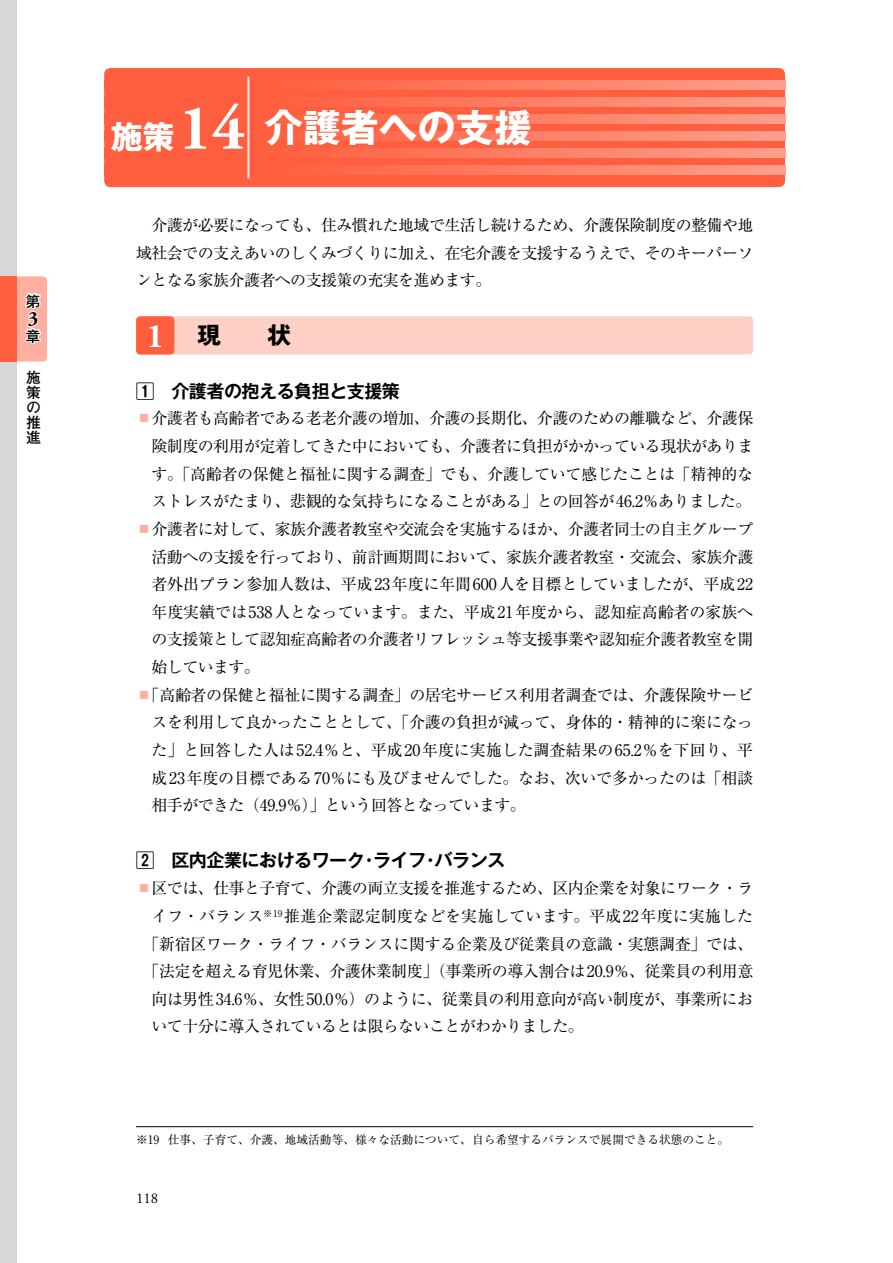
<style>
.page{position:relative;width:893px;height:1263px;background:#fff}
.page>*{position:absolute;margin:0;border:0;box-sizing:border-box;transform-origin:0 0}
.t1{font:38.25px "Gothic MB101 Pr 6 Bold 90 pv RKSJ H";color:#fff}
.t2{font:23.4px "Gothic MB101 Pr 6 Bold 90 pv RKSJ H";color:#000}
.t3{font:700 20.25px "Adobe Garamond Pro";color:#000}
.t4{font:18px "Gothic MB101 Pr 6 De Bold 90 pv RKSJ V";letter-spacing:-.03em;color:#000}
.t5{font:15.9px/27.6px "Ryumin Pr 6 Regular 90 pv RKSJ H";letter-spacing:-.035em;color:#000;text-align:justify}
.t6{font:15.9px "Ryumin Pr 6 Regular 90 pv RKSJ H";letter-spacing:.01em;color:#000}
.t7{font:14.85px/14.9px "Futo Go B101 Pr 6 Bold 90 pv RKSJ V";color:#000;text-align:justify}
.t8{font:14.85px "Adobe Garamond Pro";color:#000}
.t9{font:11.7px "Ryumin Pr 6 Regular 90 pv RKSJ H";color:#000}
.s1{font-family:"Adobe Garamond Pro";font-weight:700;font-size:63.75px}
.s2{font-family:"Adobe Garamond Pro";font-weight:700;font-size:34.05px;color:#fff}
.s3{color:#ffaf9f}
</style>
<div class="page">
<div style="left:136px;top:316px;width:617px;height:39px;background:#ffd0c6;border-radius:4px"></div>
<div style="left:136px;top:316px;width:38px;height:39px;background:#ff5f3e;border-radius:4px"></div>
<div style="left:104px;top:68px;width:681px;height:119px;background:#ff5f3e;border-radius:6px"></div>
<svg style="left:337px;top:81px;width:448px;height:8px;background:#ff826a"></svg>
<svg style="left:337px;top:98px;width:448px;height:8px;background:#ff826a"></svg>
<svg style="left:337px;top:115px;width:448px;height:8px;background:#ff826a"></svg>
<svg style="left:337px;top:132px;width:448px;height:8px;background:#ff826a"></svg>
<svg style="left:337px;top:149px;width:448px;height:8px;background:#ff826a"></svg>
<svg style="left:337px;top:166px;width:448px;height:8px;background:#ff826a"></svg>
<hr style="left:247px;top:77px;width:3px;height:102px;background:#fff">
<hr style="left:136px;top:1126px;width:617px;height:1px;background:#000">
<div style="left:0;top:0;width:17px;height:1263px;background:#d7d7d7"></div>
<div style="left:13px;top:276px;width:34px;height:85px;background:#ffaf9f;border-radius:4px"></div>
<div style="left:0;top:276px;width:17px;height:85px;background:#ff5f3e"></div>
<svg style="left:24px;top:292px;width:17px;height:52px"></svg>
<p class="t7" style="left:26px;top:295px;width:16px">第</p>
<p class="t3" style="left:28px;top:306px;width:12px">3</p>
<p class="t7" style="left:26px;top:331px;width:16px">章</p>
<p class="t7" style="left:26px;top:372px;width:16px">施策の推進</p>
<h1 class="t1" style="left:111px;top:113px;width:423px"><sub>施策</sub><span class="s1">14</span> 介護者への支援</h1>
<p class="t5" style="left:136px;top:213px;width:619px;text-indent:15px">介護が必要になっても、住み慣れた地域で生活し続けるため、介護保険制度の整備や地域社会での支えあいのしくみづくりに加え、在宅介護を支援するうえで、そのキーパーソンとなる家族介護者への支援策の充実を進めます。</p>
<h2 class="t2" style="left:146px;top:327px;width:146px"><span class="s2">1</span> 現　　状</h2>
<p class="t4" style="left:136px;top:384px;width:265px">1　介護者の抱える負担と支援策</p>
<p class="t5" style="left:151px;top:407px;width:603px;text-indent:-15px"><span class="s3">■</span>介護者も高齢者である老老介護の増加、介護の長期化、介護のための離職など、介護保険制度の利用が定着してきた中においても、介護者に負担がかかっている現状があります。「高齢者の保健と福祉に関する調査」でも、介護していて感じたことは「精神的なストレスがたまり、悲観的な気持ちになることがある」との回答が46.2％ありました。</p>
<p class="t5" style="left:151px;top:517px;width:603px;text-indent:-15px"><span class="s3">■</span>介護者に対して、家族介護者教室や交流会を実施するほか、介護者同士の自主グループ活動への支援を行っており、前計画期間において、家族介護者教室・交流会、家族介護者外出プラン参加人数は、平成23年度に年間600人を目標としていましたが、平成22年度実績では538人となっています。また、平成21年度から、認知症高齢者の家族への支援策として認知症高齢者の介護者リフレッシュ等支援事業や認知症介護者教室を開始しています。</p>
<p class="t5" style="left:151px;top:683px;width:603px;text-indent:-15px"><span class="s3">■</span>「高齢者の保健と福祉に関する調査」の居宅サービス利用者調査では、介護保険サービスを利用して良かったこととして、「介護の負担が減って、身体的・精神的に楽になった」と回答した人は52.4％と、平成20年度に実施した調査結果の65.2％を下回り、平成23年度の目標である70％にも及びませんでした。なお、次いで多かったのは「相談相手ができた（49.9％）」という回答となっています。</p>
<p class="t4" style="left:136px;top:854px;width:371px">2　区内企業におけるワーク・ライフ・バランス</p>
<p class="t5" style="left:136px;top:877px;width:619px"><span class="s3">■</span>区では、仕事と子育て、介護の両立支援を推進するため、区内企業を対象にワーク・ラ</p>
<p class="t6" style="left:151px;top:910px;width:603px">イフ・バランス<sup>※19</sup> 推進企業認定制度などを実施しています。平成22年度に実施した</p>
<p class="t5" style="left:144px;top:932px;width:611px">「新宿区ワーク・ライフ・バランスに関する企業及び従業員の意識・実態調査」では、</p>
<p class="t5" style="left:144px;top:959px;width:611px">「法定を超える育児休業、介護休業制度」（事業所の導入割合は20.9％、従業員の利用意</p>
<p class="t5" style="left:151px;top:987px;width:603px">向は男性34.6％、女性50.0％）のように、従業員の利用意向が高い制度が、事業所にお</p>
<p class="t5" style="left:151px;top:1015px;width:434px">いて十分に導入されているとは限らないことがわかりました。</p>
<p class="t9" style="left:136px;top:1135px;width:595px">※19 仕事、子育て、介護、地域活動等、様々な活動について、自ら希望するバランスで展開できる状態のこと。</p>
<p class="t8" style="left:136px;top:1189px;width:24px">118</p>
</div>
